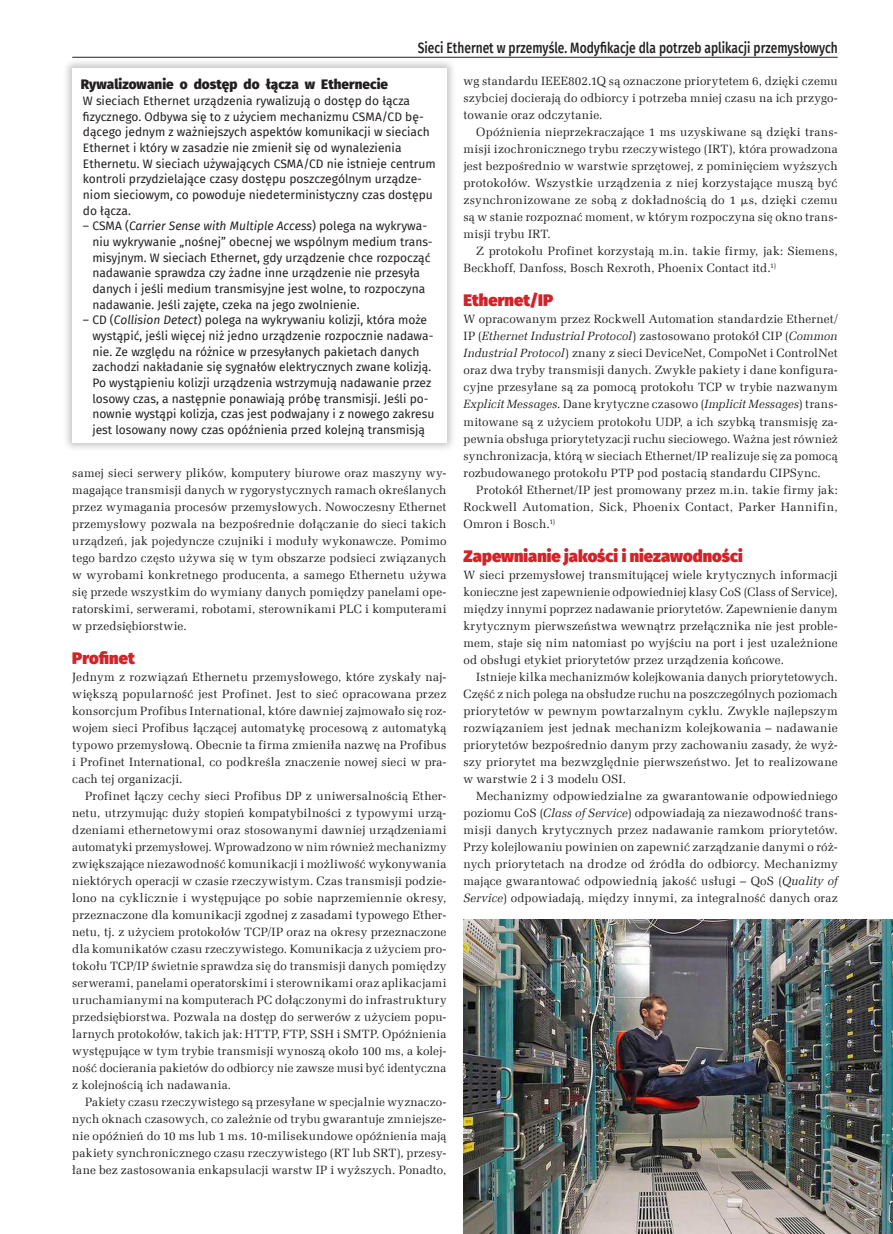
<style>
.page{position:relative;width:893px;height:1234px;background:#fff}
.page>*{position:absolute;margin:0;border:0;box-sizing:border-box;transform-origin:0 0}
._3_Srodtytul{font:900 16.5px "Fira Sans";letter-spacing:.005em;color:#d1232a}
.t1{font:500 15px "Fira Sans";color:#231f20;scale:.8 1}
._8_Tabela_Tytul{font:800 13.5px "Fira Sans";letter-spacing:.005em;color:#231f20}
._1_Body{font:12px/17px "Zapf Ellipt EU";letter-spacing:.015em;color:#231f20;text-align:justify}
._7_Tabela{font:12px/15.6px "Fira Sans";color:#231f20}
.s1{font-family:"Math With Greek"}
.s2{font-style:italic}
</style>
<div class="page">
<hr style="left:72px;top:57px;width:766px;height:1px;background:#231f20">
<div style="left:63px;top:58px;width:393px;height:394px;background:#231f20;opacity:.25"></div>
<div style="left:72px;top:68px;width:374px;height:374px;background:#fff"></div>
<img style="left:463px;top:919px;width:430px;height:314px">
<p class="t1" style="left:418px;top:36px;width:526px">Sieci Ethernet w przemyśle. Modyfikacje dla potrzeb aplikacji przemysłowych</p>
<p class="_1_Body" style="left:463px;top:73px;width:376px">wg standardu IEEE802.1Q są oznaczone priorytetem 6, dzięki czemu szybciej docierają do odbiorcy i potrzeba mniej czasu na ich przygo&shy;towanie oraz odczytanie.</p>
<p class="_1_Body" style="left:463px;top:124px;width:376px;text-indent:13px">Opóźnienia nieprzekraczające 1 ms uzyskiwane są dzięki trans&shy;misji izochronicznego trybu rzeczywistego (IRT), która prowadzona jest bezpośrednio w warstwie sprzętowej, z pominięciem wyższych protokołów. Wszystkie urządzenia z niej korzystające muszą być zsynchronizowane ze sobą z dokładnością do 1 <span class="s1">m</span>s, dzięki czemu są w stanie rozpoznać moment, w którym rozpoczyna się okno trans&shy;misji trybu IRT.</p>
<p class="_1_Body" style="left:463px;top:243px;width:376px;text-indent:13px">Z protokołu Profinet korzystają m.in. takie firmy, jak: Siemens,<br>Beckhoff, Danfoss, Bosch Rexroth, Phoenix Contact itd.<sup>1)</sup></p>
<p class="_3_Srodtytul" style="left:463px;top:285px;width:91px">Ethernet/IP</p>
<p class="_1_Body" style="left:463px;top:311px;width:376px">W opracowanym przez Rockwell Automation standardzie Ethernet/ IP (<span class="s2">Ethernet Industrial Protocol</span>) zastosowano protokół CIP (<span class="s2">Common Industrial Protocol</span>) znany z sieci DeviceNet, CompoNet i ControlNet oraz dwa tryby transmisji danych. Zwykłe pakiety i dane konfigura&shy;cyjne przesyłane są za pomocą protokołu TCP w trybie nazwanym <span class="s2">Explicit Messages</span>. Dane krytyczne czasowo (<span class="s2">Implicit Messages</span>) trans&shy;mitowane są z użyciem protokołu UDP, a ich szybką transmisję za&shy;pewnia obsługa priorytetyzacji ruchu sieciowego. Ważna jest również synchronizacja, którą w sieciach Ethernet/IP realizuje się za pomocą rozbudowanego protokołu PTP pod postacią standardu CIPSync.</p>
<p class="_1_Body" style="left:463px;top:481px;width:376px;text-indent:13px">Protokół Ethernet/IP jest promowany przez m.in. takie firmy jak:<br>Rockwell Automation, Sick, Phoenix Contact, Parker Hannifin, Omron i Bosch.<sup>1)</sup></p>
<p class="_3_Srodtytul" style="left:463px;top:540px;width:281px">Zapewnianie jakości i niezawodności</p>
<p class="_1_Body" style="left:463px;top:566px;width:376px">W sieci przemysłowej transmitującej wiele krytycznych informacji konieczne jest zapewnienie odpowiedniej klasy CoS (Class of Service), między innymi poprzez nadawanie priorytetów. Zapewnienie danym krytycznym pierwszeństwa wewnątrz przełącznika nie jest proble&shy;mem, staje się nim natomiast po wyjściu na port i jest uzależnione od obsługi etykiet priorytetów przez urządzenia końcowe.</p>
<p class="_1_Body" style="left:463px;top:668px;width:376px;text-indent:13px">Istnieje kilka mechanizmów kolejkowania danych priorytetowych.<br>Część z nich polega na obsłudze ruchu na poszczególnych poziomach priorytetów w pewnym powtarzalnym cyklu. Zwykle najlepszym rozwiązaniem jest jednak mechanizm kolejkowania – nadawanie priorytetów bezpośrednio danym przy zachowaniu zasady, że wyż&shy;szy priorytet ma bezwzględnie pierwszeństwo. Jet to realizowane w warstwie 2 i 3 modelu OSI.</p>
<p class="_1_Body" style="left:463px;top:787px;width:376px;text-indent:13px">Mechanizmy odpowiedzialne za gwarantowanie odpowiedniego poziomu CoS (<span class="s2">Class of Service</span>) odpowiadają za niezawodność trans&shy;misji danych krytycznych przez nadawanie ramkom priorytetów.<br>Przy kolejlowaniu powinien on zapewnić zarządzanie danymi o róż&shy;nych priorytetach na drodze od źródła do odbiorcy. Mechanizmy mające gwarantować odpowiednią jakość usługi – QoS (<span class="s2">Quality of Service</span>) odpowiadają, między innymi, za integralność danych oraz</p>
<p class="_8_Tabela_Tytul" style="left:81px;top:72px;width:309px">Rywalizowanie o dostęp do łącza w Ethernecie</p>
<p class="_7_Tabela" style="left:83px;top:93px;width:354px">W sieciach Ethernet urządzenia rywalizują o dostęp do łącza fizycznego. Odbywa się to z użyciem mechanizmu CSMA/CD bę&shy;dącego jednym z ważniejszych aspektów komunikacji w sieciach Ethernet i który w zasadzie nie zmienił się od wynalezienia Ethernetu. W sieciach używających CSMA/CD nie istnieje centrum kontroli przydzielające czasy dostępu poszczególnym urządze&shy;niom sieciowym, co powoduje niedeterministyczny czas dostępu do łącza.</p>
<p class="_7_Tabela" style="left:92px;top:218px;width:342px;text-indent:-9px">– CSMA (<span class="s2">Carrier Sense with Multiple Access</span>) polega na wykrywa&shy;niu wykrywanie „nośnej” obecnej we wspólnym medium trans&shy;misyjnym. W sieciach Ethernet, gdy urządzenie chce rozpocząć nadawanie sprawdza czy żadne inne urządzenie nie przesyła danych i jeśli medium transmisyjne jest wolne, to rozpoczyna nadawanie. Jeśli zajęte, czeka na jego zwolnienie.</p>
<p class="_7_Tabela" style="left:92px;top:312px;width:344px;text-indent:-9px">– CD (<span class="s2">Collision Detect</span>) polega na wykrywaniu kolizji, która może wystąpić, jeśli więcej niż jedno urządzenie rozpocznie nadawa&shy;nie. Ze względu na różnice w przesyłanych pakietach danych zachodzi nakładanie się sygnałów elektrycznych zwane kolizją.<br>Po wystąpieniu kolizji urządzenia wstrzymują nadawanie przez losowy czas, a następnie ponawiają próbę transmisji. Jeśli po&shy;nownie wystąpi kolizja, czas jest podwajany i z nowego zakresu jest losowany nowy czas opóźnienia przed kolejną transmisją</p>
<p class="_1_Body" style="left:72px;top:464px;width:376px">samej sieci serwery plików, komputery biurowe oraz maszyny wy&shy;magające transmisji danych w rygorystycznych ramach określanych przez wymagania procesów przemysłowych. Nowoczesny Ethernet przemysłowy pozwala na bezpośrednie dołączanie do sieci takich urządzeń, jak pojedyncze czujniki i moduły wykonawcze. Pomimo tego bardzo często używa się w tym obszarze podsieci związanych w wyrobami konkretnego producenta, a samego Ethernetu używa się przede wszystkim do wymiany danych pomiędzy panelami ope&shy;ratorskimi, serwerami, robotami, sterownikami PLC i komputerami w przedsiębiorstwie.</p>
<p class="_3_Srodtytul" style="left:72px;top:642px;width:64px">Profinet</p>
<p class="_1_Body" style="left:72px;top:668px;width:376px">Jednym z rozwiązań Ethernetu przemysłowego, które zyskały naj&shy;większą popularność jest Profinet. Jest to sieć opracowana przez konsorcjum Profibus International, które dawniej zajmowało się roz&shy;wojem sieci Profibus łączącej automatykę procesową z automatyką typowo przemysłową. Obecnie ta firma zmieniła nazwę na Profibus i Profinet International, co podkreśla znaczenie nowej sieci w pra&shy;cach tej organizacji.</p>
<p class="_1_Body" style="left:72px;top:787px;width:376px;text-indent:13px">Profinet łączy cechy sieci Profibus DP z uniwersalnością Ether&shy;netu, utrzymując duży stopień kompatybilności z typowymi urzą&shy;dzeniami ethernetowymi oraz stosowanymi dawniej urządzeniami automatyki przemysłowej. Wprowadzono w nim również mechanizmy zwiększające niezawodność komunikacji i możliwość wykonywania niektórych operacji w czasie rzeczywistym. Czas transmisji podzie&shy;lono na cyklicznie i występujące po sobie naprzemiennie okresy, przeznaczone dla komunikacji zgodnej z zasadami typowego Ether&shy;netu, tj. z użyciem protokołów TCP/IP oraz na okresy przeznaczone dla komunikatów czasu rzeczywistego. Komunikacja z użyciem pro&shy;tokołu TCP/IP świetnie sprawdza się do transmisji danych pomiędzy serwerami, panelami operatorskimi i sterownikami oraz aplikacjami uruchamianymi na komputerach PC dołączonymi do infrastruktury przedsiębiorstwa. Pozwala na dostęp do serwerów z użyciem popu&shy;larnych protokołów, takich jak: HTTP, FTP, SSH i SMTP. Opóźnienia występujące w tym trybie transmisji wynoszą około 100 ms, a kolej&shy;ność docierania pakietów do odbiorcy nie zawsze musi być identyczna z kolejnością ich nadawania.</p>
<p class="_1_Body" style="left:72px;top:1093px;width:376px;text-indent:13px">Pakiety czasu rzeczywistego są przesyłane w specjalnie wyznaczo&shy;nych oknach czasowych, co zależnie od trybu gwarantuje zmniejsze&shy;nie opóźnień do 10 ms lub 1 ms. 10-milisekundowe opóźnienia mają pakiety synchronicznego czasu rzeczywistego (RT lub SRT), przesy&shy;łane bez zastosowania enkapsulacji warstw IP i wyższych. Ponadto,</p>
</div>
